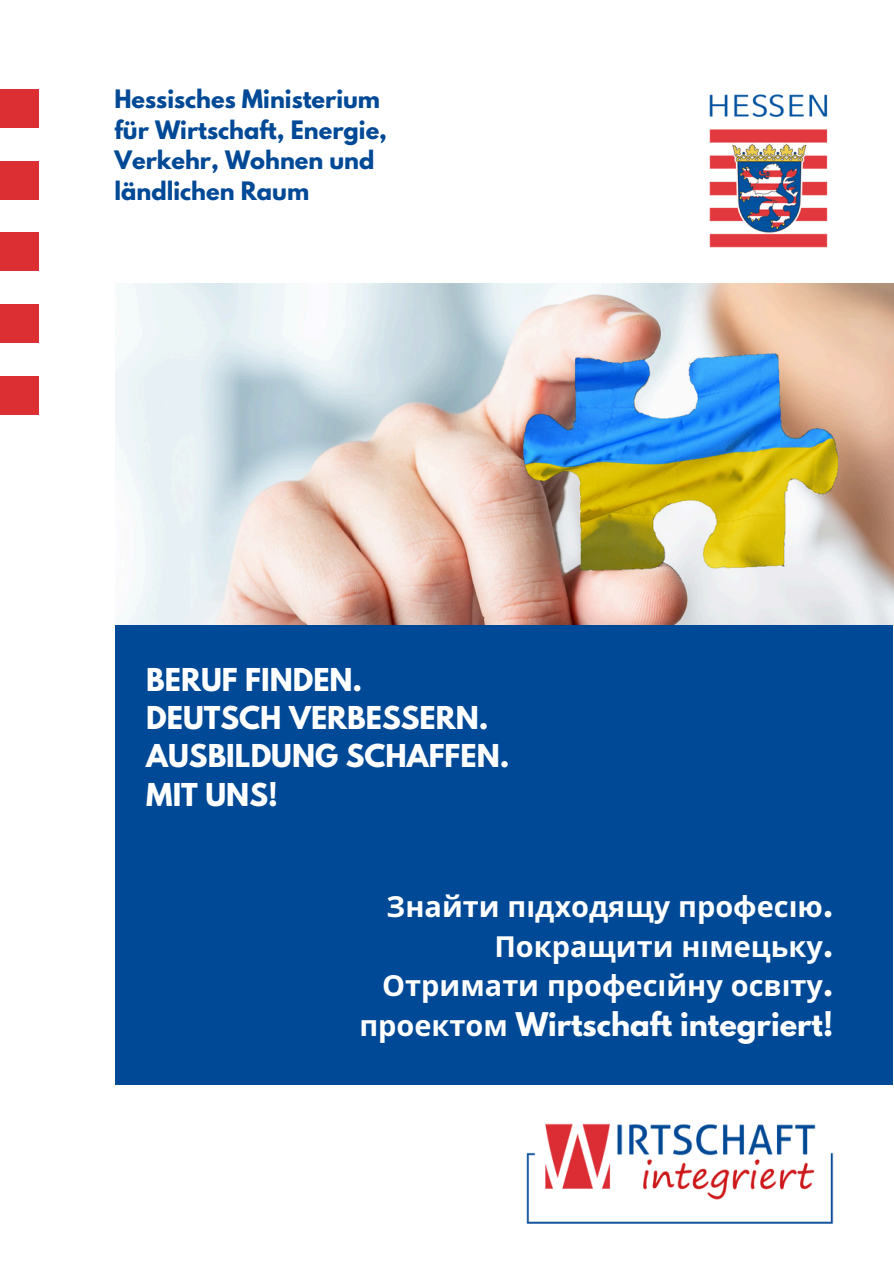
<style>
.page{position:relative;width:894px;height:1264px;background:#fff}
.page>*{position:absolute;margin:0;border:0;box-sizing:border-box;transform-origin:0 0}
.t1{font:700 28.95px/39.3px "Noto Sans";color:#fff;text-align:right}
.t2{font:700 27.9px/38.2px "League Spartan";color:#fff}
.t3{font:700 22.5px "League Spartan";color:#004996}
.s1{font-family:"League Spartan"}
</style>
<div class="page">
<div style="left:115px;top:625px;width:777px;height:459px;background:#004996"></div>
<div style="left:0;top:304px;width:39px;height:39px;background:#db2f34"></div>
<div style="left:0;top:161px;width:39px;height:39px;background:#db2f34"></div>
<div style="left:0;top:89px;width:39px;height:39px;background:#db2f34"></div>
<div style="left:0;top:233px;width:39px;height:38px;background:#db2f34"></div>
<div style="left:0;top:376px;width:39px;height:38px;background:#db2f34"></div>
<img style="left:526px;top:1123px;width:307px;height:100px">
<img style="left:709px;top:94px;width:119px;height:154px">
<img style="left:115px;top:284px;width:777px;height:341px">
<p class="t3" style="left:114px;top:88px;width:267px">Hessisches Ministerium</p>
<h1 class="t3" style="left:114px;top:119px;width:274px">für Wirtschaft, Energie,</h1>
<h2 class="t3" style="left:114px;top:149px;width:261px">Verkehr, Wohnen und</h2>
<p class="t3" style="left:114px;top:179px;width:196px">ländlichen Raum</p>
<p class="t2" style="left:146px;top:664px;width:364px">BERUF FINDEN.<br>DEUTSCH VERBESSERN.<br>AUSBILDUNG SCHAFFEN.<br>MIT UNS!</p>
<p class="t1" style="left:359px;top:886px;width:475px">Знайти підходящу професі ю<span class="s1">.<br></span>Покращити ні мецьку<span class="s1">.<br></span>Отримати професі йну освіту<span class="s1">. </span>проектом <span class="s1">Wirtschaft integriert!</span></p>
</div>
